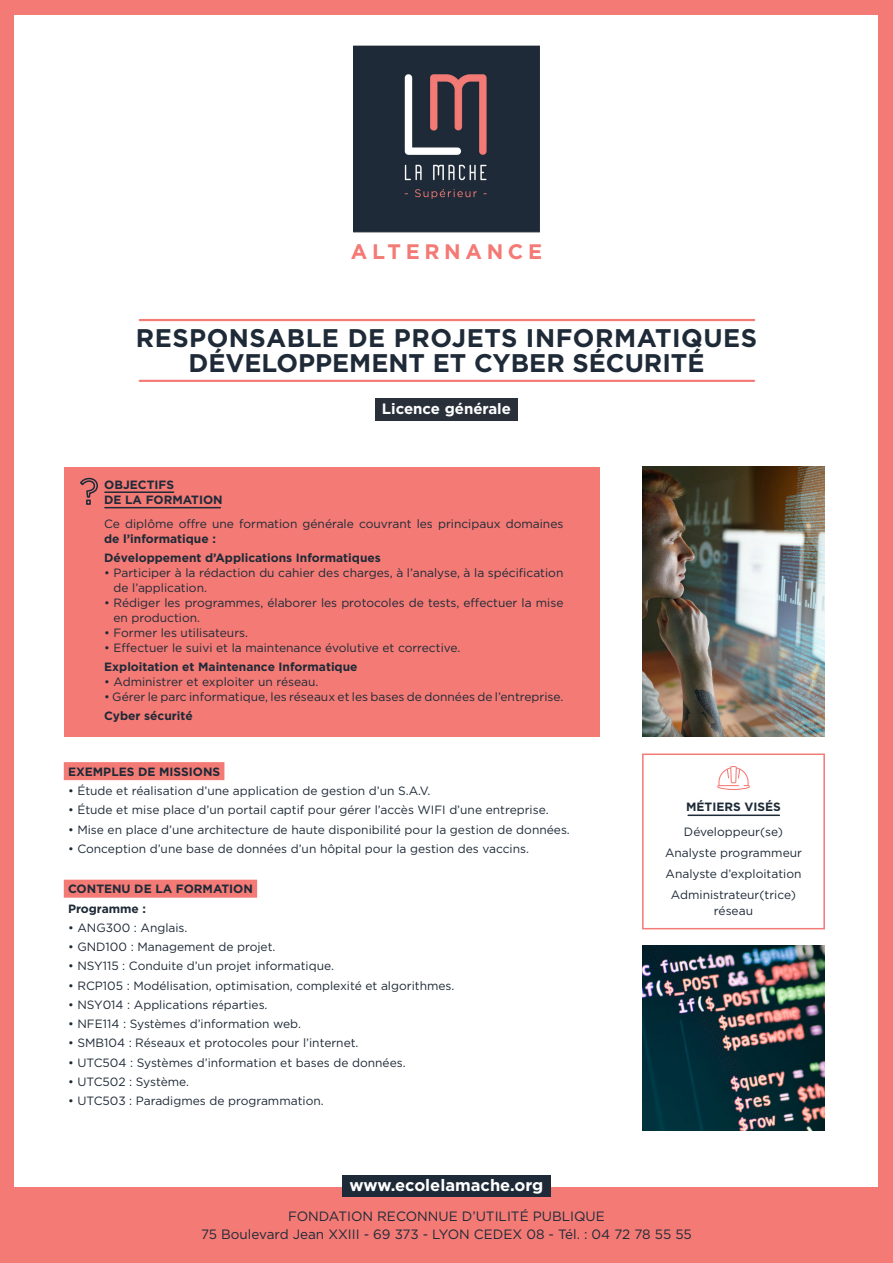
<style>
.page{position:relative;width:893px;height:1263px;background:#f37a75}
.page>*{position:absolute;margin:0;border:0;box-sizing:border-box;transform-origin:0 0}
.t1{font:700 25.5px "Gotham";letter-spacing:.005em;color:#1e2a37}
.t2{font:700 21px "Gotham";letter-spacing:.22em;color:#f37a75}
.t3{font:700 16.5px "Gotham";color:#fff}
.t4{font:700 15px "Gotham";color:#fff}
.t5{font:13.5px "Gotham";color:#1e2a37}
.t6{font:12px/15px "Gotham";color:#1e2a37}
.filet_de_titre{font:700 12px "Gotham";color:#1e2a37}
.s1{font-weight:700}
</style>
<div class="page">
<div style="left:15px;top:15px;width:863px;height:1171px;background:#fff"></div>
<div style="left:342px;top:1176px;width:209px;height:21px;background:#1e2a37"></div>
<svg style="left:353px;top:45px;width:187px;height:188px"></svg>
<hr style="left:140px;top:319px;width:614px;height:2px;background:#f37a75">
<hr style="left:140px;top:380px;width:614px;height:2px;background:#f37a75">
<div style="left:64px;top:762px;width:160px;height:18px;background:#f37a75"></div>
<div style="left:64px;top:880px;width:193px;height:18px;background:#f37a75"></div>
<div style="left:375px;top:398px;width:142px;height:23px;background:#29303a"></div>
<div style="left:64px;top:467px;width:536px;height:269px;background:#f37a75"></div>
<svg style="left:80px;top:477px;width:18px;height:28px"></svg>
<img style="left:642px;top:467px;width:183px;height:269px">
<img style="left:642px;top:946px;width:183px;height:184px">
<hr style="left:105px;top:507px;width:115px;height:1px;background:#1e2a37">
<hr style="left:105px;top:491px;width:69px;height:2px;background:#1e2a37">
<div style="left:642px;top:753px;width:183px;height:176px;border:2px solid #f37a75"></div>
<hr style="left:688px;top:814px;width:91px;height:2px;background:#1e2a37">
<svg style="left:717px;top:766px;width:33px;height:24px"></svg>
<img style="left:354px;top:46px;width:185px;height:186px">
<p class="t2" style="left:351px;top:240px;width:193px">ALTERNANCE</p>
<p class="t1" style="left:136px;top:323px;width:623px">RESPONSABLE DE PROJETS INFORMATIQUES</p>
<p class="t1" style="left:188px;top:349px;width:518px">DÉVELOPPEMENT ET CYBER SÉCURITÉ</p>
<p class="filet_de_titre" style="left:104px;top:478px;width:71px">OBJECTIFS</p>
<p class="filet_de_titre" style="left:104px;top:493px;width:120px">DE LA FORMATION</p>
<p class="t4" style="left:382px;top:400px;width:131px">Licence générale</p>
<p class="t6" style="left:104px;top:516px;width:461px">Ce diplôme offre une formation générale couvrant les principaux domaines <span class="s1">de l’informatique :</span></p>
<p class="filet_de_titre" style="left:104px;top:551px;width:278px">Développement d’Applications Informatiques</p>
<p class="t6" style="left:114px;top:565px;width:451px;text-indent:-9px">• Participer à la rédaction du cahier des charges, à l’analyse, à la spécification de l’application.</p>
<p class="t6" style="left:114px;top:595px;width:451px;text-indent:-9px">• Rédiger les programmes, élaborer les protocoles de tests, effectuer la mise en production.</p>
<p class="t6" style="left:104px;top:625px;width:145px">• Former les utilisateurs.</p>
<p class="t6" style="left:104px;top:640px;width:358px">• Effectuer le suivi et la maintenance évolutive et corrective.</p>
<p class="filet_de_titre" style="left:104px;top:660px;width:255px">Exploitation et Maintenance Informatique</p>
<p class="t6" style="left:104px;top:674px;width:216px">• Administrer et exploiter un réseau.</p>
<p class="t6" style="left:104px;top:689px;width:461px">• Gérer le parc informatique, les réseaux et les bases de données de l’entreprise.</p>
<p class="filet_de_titre" style="left:104px;top:709px;width:90px">Cyber sécurité</p>
<p class="filet_de_titre" style="left:68px;top:765px;width:154px">EXEMPLES DE MISSIONS</p>
<p class="t6" style="left:68px;top:783px;width:364px">• Étude et réalisation d’une application de gestion d’un S.A.V.</p>
<p class="t6" style="left:68px;top:802px;width:482px">• Étude et mise place d’un portail captif pour gérer l’accès WIFI d’une entreprise.</p>
<p class="t6" style="left:68px;top:822px;width:503px">• Mise en place d’une architecture de haute disponibilité pour la gestion de données.</p>
<p class="t6" style="left:68px;top:841px;width:463px">• Conception d’une base de données d’un hôpital pour la gestion des vaccins.</p>
<p class="filet_de_titre" style="left:68px;top:882px;width:186px">CONTENU DE LA FORMATION</p>
<p class="filet_de_titre" style="left:68px;top:901px;width:80px">Programme :</p>
<p class="t6" style="left:68px;top:920px;width:121px">• ANG300 : Anglais.</p>
<p class="t6" style="left:68px;top:939px;width:209px">• GND100 : Management de projet.</p>
<p class="t6" style="left:68px;top:958px;width:268px">• NSY115 : Conduite d’un projet informatique.</p>
<p class="t6" style="left:68px;top:978px;width:388px">• RCP105 : Modélisation, optimisation, complexité et algorithmes.</p>
<p class="t6" style="left:68px;top:997px;width:201px">• NSY014 : Applications réparties.</p>
<p class="t6" style="left:68px;top:1016px;width:235px">• NFE114 : Systèmes d’information web.</p>
<p class="t6" style="left:68px;top:1035px;width:292px">• SMB104 : Réseaux et protocoles pour l’internet.</p>
<p class="t6" style="left:68px;top:1055px;width:339px">• UTC504 : Systèmes d’information et bases de données.</p>
<p class="t6" style="left:68px;top:1074px;width:123px">• UTC502 : Système.</p>
<p class="t6" style="left:68px;top:1093px;width:257px">• UTC503 : Paradigmes de programmation.</p>
<p class="t3" style="left:349px;top:1175px;width:195px">www.ecolelamache.org</p>
<p class="filet_de_titre" style="left:686px;top:800px;width:96px">MÉTIERS VISÉS</p>
<p class="t6" style="left:684px;top:824px;width:101px">Développeur(se)</p>
<p class="t6" style="left:665px;top:845px;width:139px">Analyste programmeur</p>
<p class="t6" style="left:665px;top:866px;width:138px">Analyste d’exploitation</p>
<p class="t6" style="left:671px;top:886px;width:127px;line-height:16.5px;text-align:center">Administrateur(trice) réseau</p>
<p class="t5" style="left:288px;top:1208px;width:318px">FONDATION RECONNUE D’UTILITÉ PUBLIQUE</p>
<p class="t5" style="left:201px;top:1226px;width:492px">75 Boulevard Jean XXIII - 69 373 - LYON CEDEX 08 - Tél. : 04 72 78 55 55</p>
</div>
